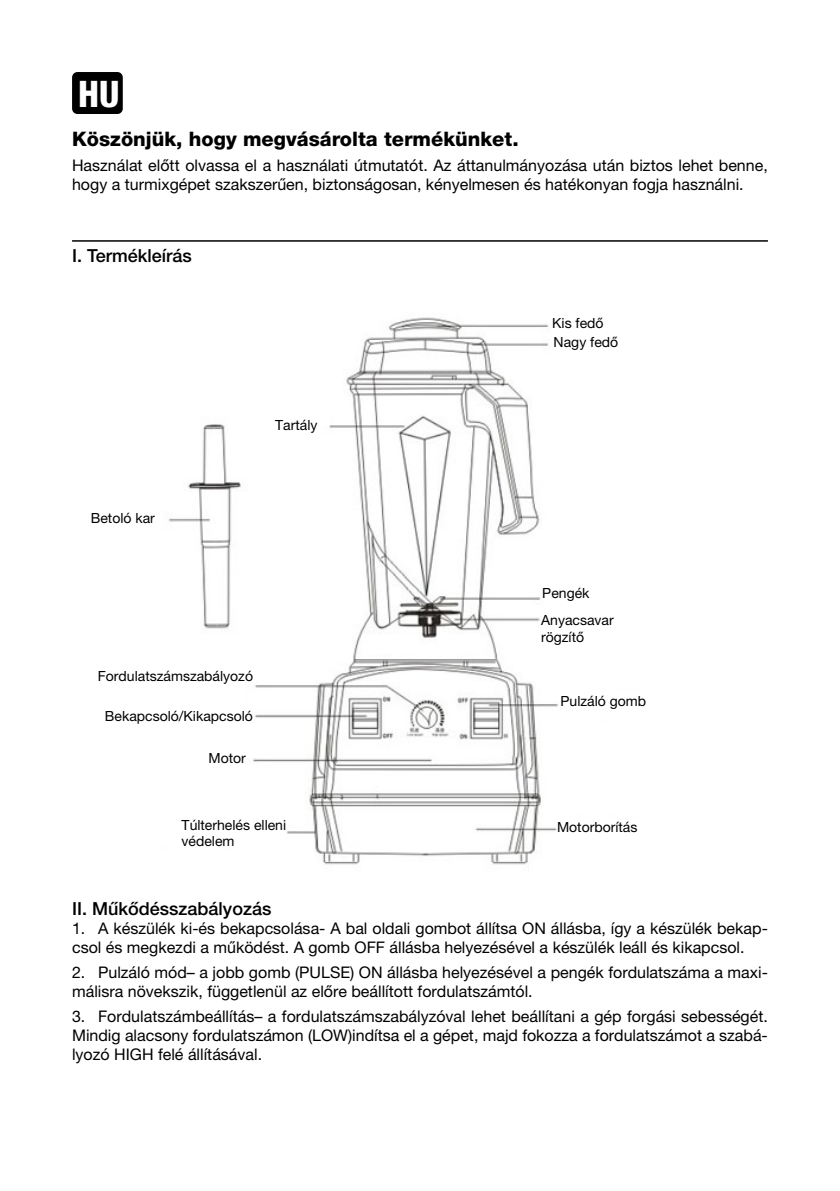
<style>
.page{position:relative;width:840px;height:1191px;background:#fff}
.page>*{position:absolute;margin:0;border:0;box-sizing:border-box;transform-origin:0 0}
.t1{font:800 condensed 36.6px "Helvetica Neue LT Pro";color:#fff}
.t2{font:800 20px "Helvetica Neue LT Pro";color:#000}
.t3{font:500 18px "Helvetica Neue LT Pro";color:#000}
.t4{font:16px/19.2px "Helvetica Neue LT Pro";color:#000}
.t5{font:14px/19px "Helvetica Neue LT Pro";color:#000}
</style>
<div class="page">
<img style="left:168px;top:317px;width:391px;height:548px">
<hr style="left:72px;top:240px;width:695px;height:2px;background:#000">
<div style="left:72px;top:72px;width:51px;height:42px;background:#000;border-radius:5px"></div>
<h1 class="t1" style="left:78px;top:71px;width:43px">HU</h1>
<p class="t2" style="left:72px;top:127px;width:448px">Köszönjük, hogy megvásárolta termékünket.</p>
<p class="t4" style="left:72px;top:155px;width:696px">Használat előtt olvassa el a használati útmutatót. Az áttanulmányozása után biztos lehet benne, hogy a turmixgépet szakszerűen, biztonságosan, kényelmesen és hatékonyan fogja használni.</p>
<p class="t3" style="left:72px;top:244px;width:121px">I. Termékleírás</p>
<p class="t5" style="left:91px;top:508px;width:66px">Betoló kar</p>
<p class="t5" style="left:275px;top:415px;width:44px">Tartály</p>
<p class="t5" style="left:98px;top:666px;width:156px">Fordulatszámszabályozó</p>
<p class="t5" style="left:105px;top:706px;width:149px">Bekapcsoló/Kikapcsoló</p>
<p class="t5" style="left:208px;top:748px;width:39px">Motor</p>
<p class="t5" style="left:181px;top:816px;width:106px;line-height:16.8px">Túlterhelés elleni védelem</p>
<p class="t5" style="left:552px;top:314px;width:67px">Kis fedő<br>Nagy fedő</p>
<p class="t5" style="left:541px;top:579px;width:74px;line-height:27.2px">Pengék<br>Anyacsavar</p>
<p class="t5" style="left:541px;top:627px;width:45px">rögzítő</p>
<p class="t5" style="left:560px;top:691px;width:87px">Pulzáló gomb</p>
<p class="t5" style="left:556px;top:817px;width:82px">Motorborítás</p>
<p class="t3" style="left:72px;top:897px;width:201px">II. Műkődésszabályozás</p>
<p class="t4" style="left:72px;top:918px;width:697px">1. A készülék ki-és bekapcsolása- A bal oldali gombot állítsa ON állásba, így a készülék bekap&shy;csol és megkezdi a működést. A gomb OFF állásba helyezésével a készülék leáll és kikapcsol.</p>
<p class="t4" style="left:72px;top:962px;width:697px">2. Pulzáló mód– a jobb gomb (PULSE) ON állásba helyezésével a pengék fordulatszáma a maxi&shy;málisra növekszik, függetlenül az előre beállított fordulatszámtól.</p>
<p class="t4" style="left:72px;top:1006px;width:697px;text-align:justify">3. Fordulatszámbeállítás– a fordulatszámszabályzóval lehet beállítani a gép forgási sebességét.<br>Mindig alacsony fordulatszámon (LOW)indítsa el a gépet, majd fokozza a fordulatszámot a szabá&shy;lyozó HIGH felé állításával.</p>
</div>
